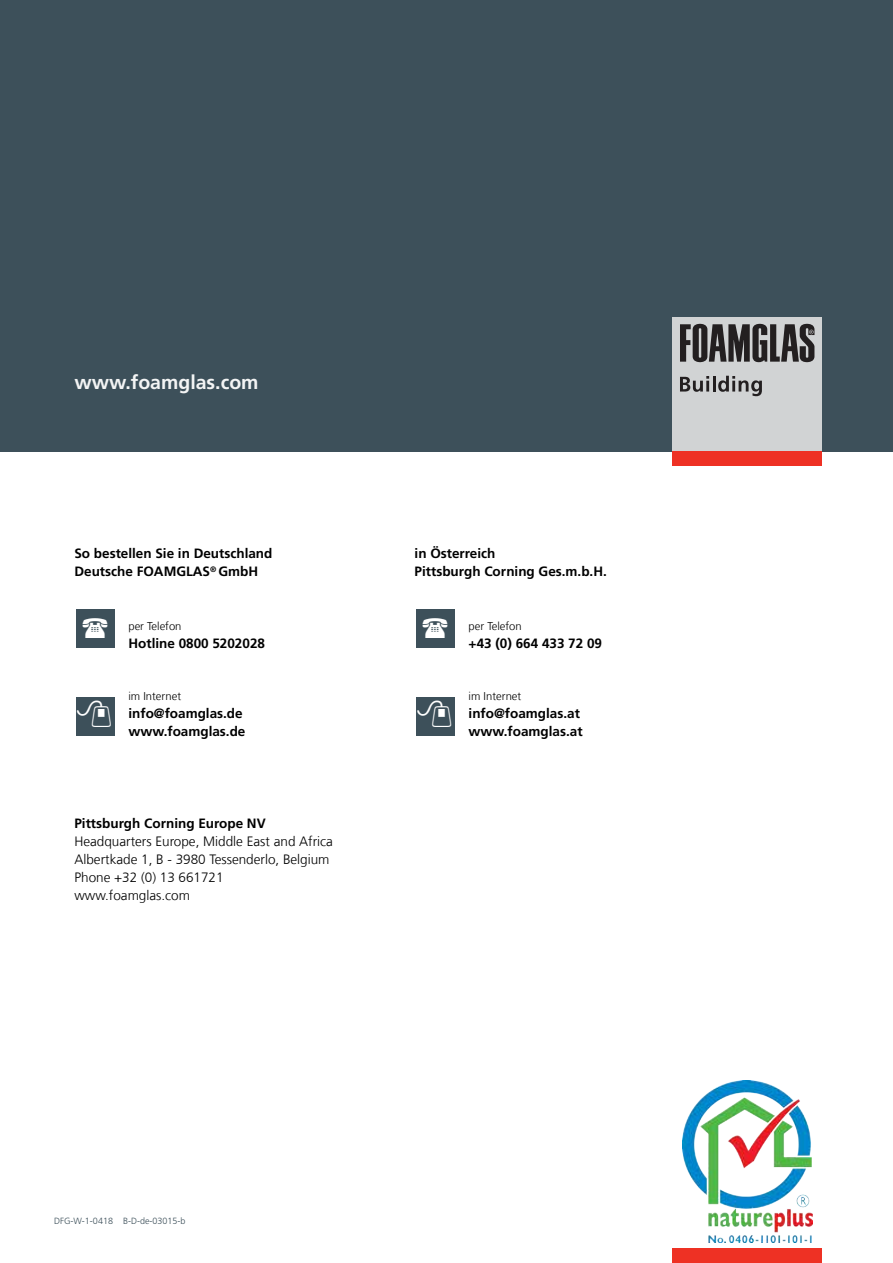
<style>
.page{position:relative;width:893px;height:1263px;background:#fff}
.page>*{position:absolute;margin:0;border:0;box-sizing:border-box;transform-origin:0 0}
.t1{font:700 19.5px "Frutiger LT Com";color:#f3f4f4}
.t2{font:700 13.5px/18px "Frutiger LT Com";color:#000}
.t3{font:300 13.5px/18px "Frutiger LT Com";color:#000}
.t4{font:300 11.25px "Frutiger LT Com";color:#000}
.t5{font:300 9px "Frutiger LT Std";color:#3d505a}
</style>
<div class="page">
<div style="left:0;top:0;width:893px;height:451px;background:#3d505a"></div>
<div style="left:672px;top:317px;width:150px;height:134px;background:#d1d3d4"></div>
<div style="left:672px;top:451px;width:150px;height:15px;background:#ee3124"></div>
<svg style="left:680px;top:324px;width:134px;height:38px"></svg>
<svg style="left:680px;top:376px;width:82px;height:20px"></svg>
<div style="left:672px;top:1248px;width:150px;height:15px;background:#ee3124"></div>
<img style="left:682px;top:1081px;width:130px;height:161px">
<div style="left:76px;top:610px;width:38px;height:38px;background:#3d505a"></div>
<div style="left:76px;top:698px;width:38px;height:38px;background:#3d505a"></div>
<div style="left:416px;top:610px;width:38px;height:38px;background:#3d505a"></div>
<div style="left:416px;top:698px;width:38px;height:38px;background:#3d505a"></div>
<h1 class="t1" style="left:74px;top:371px;width:186px">www.foamglas.com</h1>
<p class="t2" style="left:74px;top:544px;width:200px">So bestellen Sie in Deutschland<br>Deutsche FOAMGLAS<sup>®</sup> GmbH</p>
<p class="t4" style="left:128px;top:620px;width:55px">per Telefon</p>
<p class="t2" style="left:128px;top:634px;width:138px">Hotline 0800 5202028</p>
<p class="t4" style="left:128px;top:690px;width:54px">im Internet</p>
<p class="t2" style="left:128px;top:704px;width:119px">info@foamglas.de www.foamglas.de</p>
<p class="t2" style="left:74px;top:814px;width:193px">Pittsburgh Corning Europe NV</p>
<p class="t3" style="left:74px;top:832px;width:260px">Headquarters Europe, Middle East and Africa<br>Albertkade 1, B - 3980 Tessenderlo, Belgium<br>Phone +32 (0) 13 661721 www.foamglas.com</p>
<p class="t2" style="left:415px;top:544px;width:194px">in Österreich<br>Pittsburgh Corning Ges.m.b.H.</p>
<p class="t4" style="left:469px;top:620px;width:55px">per Telefon</p>
<p class="t2" style="left:469px;top:634px;width:135px">+43 (0) 664 433 72 09</p>
<p class="t4" style="left:469px;top:690px;width:54px">im Internet</p>
<p class="t2" style="left:469px;top:704px;width:116px">info@foamglas.at www.foamglas.at</p>
<p class="t5" style="left:54px;top:1216px;width:133px">DFG-W-1-0418 B-D-de-03015-b</p>
</div>
